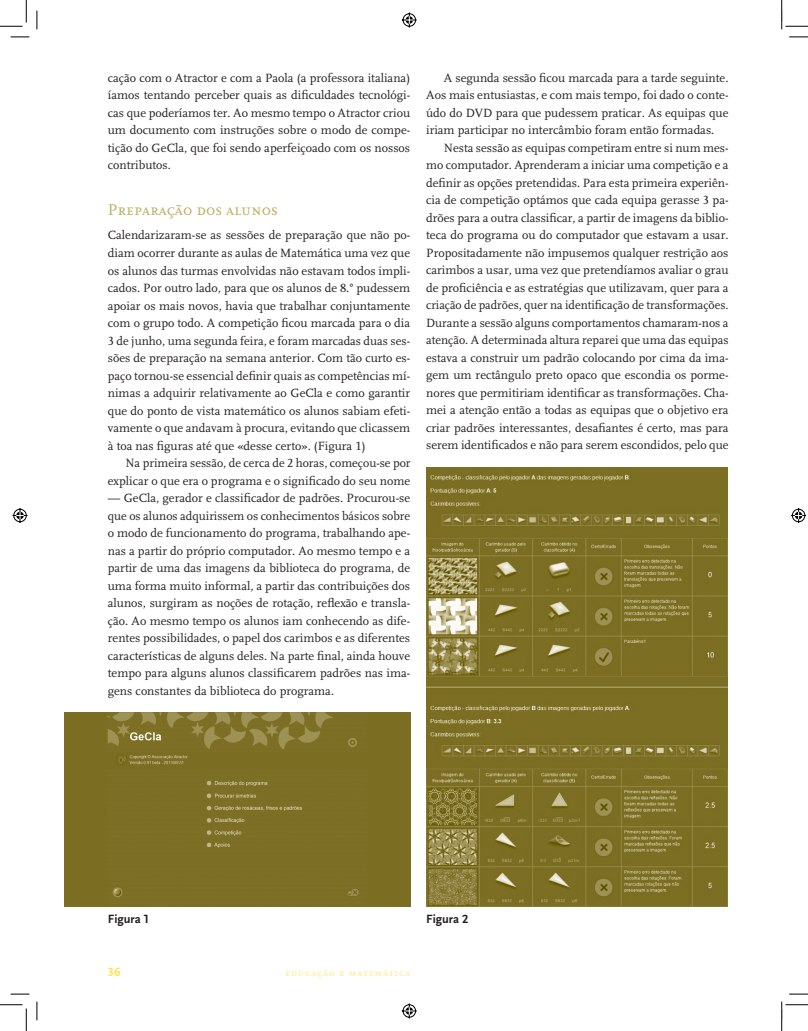
<style>
.page{position:relative;width:808px;height:1031px;background:#fff}
.page>*{position:absolute;margin:0;border:0;box-sizing:border-box;transform-origin:0 0}
.t1{font:16.25px "Scala Caps";color:#bfae62}
.t2{font:12.5px/17.5px "Scala";color:#231f20;text-align:justify}
.t3{font:700 12.5px "Scala Sans Pro";color:#231f20}
.t4{font:12.5px "Scala Sans Bold SC";color:#ffe34f}
.t5{font:10px "Scala Caps";letter-spacing:.1em;color:#ffe982}
.s1{font-family:"Scala Caps"}
</style>
<div class="page">
<img style="left:65px;top:712px;width:345px;height:194px">
<img style="left:426px;top:467px;width:301px;height:439px">
<svg style="left:11px;top:36px;width:18px;height:2px"></svg>
<svg style="left:789px;top:36px;width:18px;height:2px"></svg>
<svg style="left:11px;top:993px;width:18px;height:1px"></svg>
<svg style="left:789px;top:993px;width:18px;height:1px"></svg>
<svg style="left:36px;top:11px;width:2px;height:18px"></svg>
<svg style="left:36px;top:1001px;width:2px;height:19px"></svg>
<svg style="left:0;top:0;width:27px;height:27px"></svg>
<svg style="left:0;top:1004px;width:27px;height:26px"></svg>
<svg style="left:781px;top:0;width:26px;height:29px"></svg>
<svg style="left:781px;top:1001px;width:26px;height:29px"></svg>
<svg style="left:401px;top:12px;width:16px;height:16px"></svg>
<svg style="left:401px;top:1003px;width:16px;height:16px"></svg>
<svg style="left:12px;top:508px;width:16px;height:15px"></svg>
<svg style="left:791px;top:508px;width:16px;height:15px"></svg>
<p class="t2" style="left:108px;top:70px;width:304px">cação com o Atractor e com a Paola (a professora italiana) íamos tentando perceber quais as dificuldades tecnológi&shy;cas que poderíamos ter. Ao mesmo tempo o Atractor criou um documento com instruções sobre o modo de compe&shy;tição do GeCla, que foi sendo aperfeiçoado com os nossos contributos.</p>
<h1 class="t1" style="left:108px;top:200px;width:171px">Preparação dos alunos</h1>
<p class="t2" style="left:108px;top:227px;width:304px">Calendarizaram-se as sessões de preparação que não po&shy;diam ocorrer durante as aulas de Matemática uma vez que os alunos das turmas envolvidas não estavam todos impli&shy;cados. Por outro lado, para que os alunos de <span class="s1">8.</span>° pudessem apoiar os mais novos, havia que trabalhar conjuntamente com o grupo todo. A competição ficou marcada para o dia <span class="s1">3</span> de junho, uma segunda feira, e foram marcadas duas ses&shy;sões de preparação na semana anterior. Com tão curto es&shy;paço tornou-se essencial definir quais as competências mí&shy;nimas a adquirir relativamente ao GeCla e como garantir que do ponto de vista matemático os alunos sabiam efeti&shy;vamente o que andavam à procura, evitando que clicassem à toa nas figuras até que «desse certo». (Figura <span class="s1">1</span>)</p>
<p class="t2" style="left:108px;top:455px;width:304px;text-align:right">Na primeira sessão, de cerca de <span class="s1">2</span> horas, começou-se por explicar o que era o programa e o significado do seu nome</p>
<p class="t2" style="left:108px;top:490px;width:304px">— GeCla, gerador e classificador de padrões. Procurou-se que os alunos adquirissem os conhecimentos básicos sobre o modo de funcionamento do programa, trabalhando ape&shy;nas a partir do próprio computador. Ao mesmo tempo e a partir de uma das imagens da biblioteca do programa, de uma forma muito informal, a partir das contribuições dos alunos, surgiram as noções de rotação, reflexão e transla&shy;ção. Ao mesmo tempo os alunos iam conhecendo as dife&shy;rentes possibilidades, o papel dos carimbos e as diferentes características de alguns deles. Na parte final, ainda houve tempo para alguns alunos classificarem padrões nas ima&shy;gens constantes da biblioteca do programa.</p>
<p class="t2" style="left:426px;top:70px;width:304px;text-indent:18px">A segunda sessão ficou marcada para a tarde seguinte.<br>Aos mais entusiastas, e com mais tempo, foi dado o conte&shy;údo do DVD para que pudessem praticar. As equipas que iriam participar no intercâmbio foram então formadas.</p>
<p class="t2" style="left:426px;top:140px;width:304px;text-indent:18px">Nesta sessão as equipas competiram entre si num mes&shy;mo computador. Aprenderam a iniciar uma competição e a definir as opções pretendidas. Para esta primeira experiên&shy;cia de competição optámos que cada equipa gerasse <span class="s1">3</span> pa&shy;drões para a outra classificar, a partir de imagens da biblio&shy;teca do programa ou do computador que estavam a usar.<br>Propositadamente não impusemos qualquer restrição aos carimbos a usar, uma vez que pretendíamos avaliar o grau de proficiência e as estratégias que utilizavam, quer para a criação de padrões, quer na identificação de transformações.<br>Durante a sessão alguns comportamentos chamaram-nos a atenção. A determinada altura reparei que uma das equipas estava a construir um padrão colocando por cima da ima&shy;gem um rectângulo preto opaco que escondia os porme&shy;nores que permitiriam identificar as transformações. Cha&shy;mei a atenção então a todas as equipas que o objetivo era criar padrões interessantes, desafiantes é certo, mas para serem identificados e não para serem escondidos, pelo que</p>
<p class="t3" style="left:108px;top:913px;width:43px">Figura 1</p>
<p class="t3" style="left:426px;top:913px;width:44px">Figura 2</p>
<p class="t4" style="left:108px;top:964px;width:14px">36</p>
<p class="t5" style="left:285px;top:967px;width:126px">educação e matemática</p>
</div>
